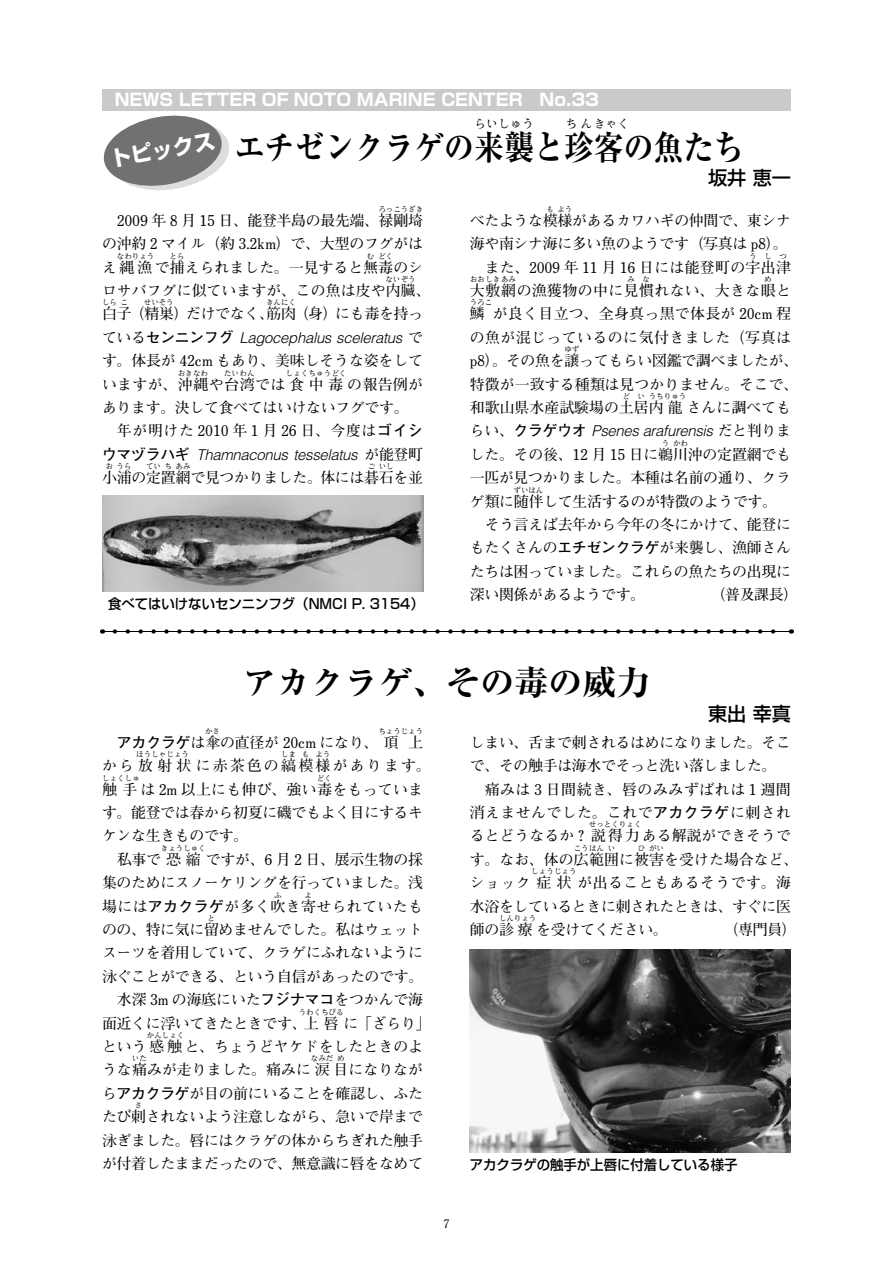
<style>
.page{position:relative;width:893px;height:1263px;background:#fff}
.page>*{position:absolute;margin:0;border:0;box-sizing:border-box;transform-origin:0 0}
.t1{font:700 expanded 34.05px "Ryumin Pro";color:#000;scale:.88 1}
.t2{font:700 expanded 34.05px "Ryumin Pro";color:#000}
.t3{font:700 21.3px "Shin Go Pro";color:#fff}
.t4{font:500 19.2px "Shin Go Pro";color:#000}
.t5{font:700 16.95px "Shin Go Pro";color:#fff}
.t6{font:700 14.85px/23.4px "Futo Min A101 Pro";letter-spacing:-.02em;color:#000}
.t7{font:700 14.85px/23.4px "Futo Min A101 Pro";letter-spacing:.005em;color:#000}
.t8{font:700 14.85px/23.4px "Futo Min A101 Pro";letter-spacing:.025em;color:#000}
.t9{font:italic 300 14.85px "Helvetica LT Std";letter-spacing:-.02em;color:#000}
.t10{font:700 14.85px/23.4px "Futo Min A101 Pro";color:#000}
.t11{font:700 14.85px "Futo Min A101 Pro";letter-spacing:.03em;color:#000}
.t12{font:700 14.85px "Futo Min A101 Pro";letter-spacing:.02em;color:#000}
.t13{font:700 14.85px/23.4px "Futo Min A101 Pro";letter-spacing:.145em;color:#000}
.t14{font:700 14.85px "Futo Min A101 Pro";letter-spacing:.04em;color:#000}
.t15{font:500 13.8px "Shin Go Pro";color:#000}
.t16{font:700 expanded 11.7px "Ryumin Pro";letter-spacing:.025em;color:#000}
.t17{font:700 11.7px "Futo Min A101 Pr 5";color:#000}
.t18{font:700 7.5px "Futo Min A101 Pro";color:#000}
.t19{font:700 7.5px "Futo Min A101 Pro";letter-spacing:.02em;color:#000}
.s1{font-family:"Futo Min A101 Pro";font-weight:700;font-style:normal}
.s2{font-family:"Futo Go B101 Pro";font-weight:700;font-style:normal}
.s3{font-family:"Futo Go B101 Pro"}
</style>
<div class="page">
<div style="left:102px;top:89px;width:689px;height:22px;background:#c9caca"></div>
<svg style="left:103px;top:115px;width:126px;height:76px"></svg>
<svg style="left:115px;top:629px;width:661px;height:5px"></svg>
<hr style="left:102px;top:631px;width:689px;height:1px;background:#000">
<img style="left:470px;top:949px;width:321px;height:203px">
<img style="left:102px;top:496px;width:321px;height:95px">
<p class="t5" style="left:115px;top:86px;width:486px">NEWS LETTER OF NOTO MARINE CENTER No.33</p>
<h1 class="t1" style="left:235px;top:120px;width:580px">エチゼンクラゲの来襲と珍客の魚たち</h1>
<p class="t16" style="left:474px;top:115px;width:61px">らいしゅう</p>
<p class="t16" style="left:566px;top:115px;width:65px">ちんきゃく</p>
<h2 class="t3" style="left:107px;top:142px;width:108px;rotate:-10deg">トピックス</h2>
<p class="t4" style="left:708px;top:162px;width:84px">坂井 恵一</p>
<p class="t18" style="left:378px;top:203px;width:46px">ろっこうざき</p>
<p class="t10" style="left:102px;top:230px;width:323px">の沖約 2 マイル（約 3.2km）で、大型のフグがはえ縄漁で捕えられました。一見すると無毒のシ</p>
<p class="t6" style="left:117px;top:207px;width:308px">2009 年 8 月 15 日、能登半島の最先端、禄剛埼</p>
<p class="t18" style="left:117px;top:250px;width:39px">なわりょう</p>
<p class="t18" style="left:170px;top:250px;width:16px">とら</p>
<p class="t18" style="left:367px;top:250px;width:9px">む</p>
<p class="t18" style="left:378px;top:250px;width:16px">どく</p>
<p class="t7" style="left:102px;top:277px;width:330px">ロサバフグに似ていますが、この魚は皮や内臓、</p>
<p class="t18" style="left:386px;top:273px;width:32px">ないぞう</p>
<p class="t18" style="left:144px;top:297px;width:31px">せいそう</p>
<p class="t18" style="left:266px;top:297px;width:31px">きんにく</p>
<p class="t18" style="left:102px;top:297px;width:16px">しら</p>
<p class="t18" style="left:121px;top:297px;width:9px">こ</p>
<p class="t6" style="left:294px;top:300px;width:131px">（身）にも毒を持っ</p>
<p class="t9" style="left:102px;top:328px;width:323px"><span class="s1">ている</span><span class="s2">センニンフグ</span> Lagocephalus sceleratus <span class="s1">で</span></p>
<p class="t8" style="left:102px;top:347px;width:323px">す。体長が 42cm もあり、美味しそうな姿をしていますが、沖縄や台湾では食中毒の報告例が</p>
<p class="t6" style="left:129px;top:300px;width:168px">（精巣）だけでなく、筋肉</p>
<p class="t6" style="left:102px;top:300px;width:31px">白子</p>
<p class="t18" style="left:178px;top:367px;width:32px">おきなわ</p>
<p class="t18" style="left:224px;top:367px;width:32px">たいわん</p>
<p class="t19" style="left:286px;top:367px;width:62px">しょくちゅうどく</p>
<p class="t6" style="left:117px;top:394px;width:308px;text-indent:-15px">あります。決して食べてはいけないフグです。年が明けた 2010 年 1 月 26 日、今度は<span class="s3">ゴイシ</span></p>
<p class="t9" style="left:102px;top:445px;width:323px"><span class="s2">ウマヅラハギ</span> Thamnaconus tesselatus <span class="s1">が能登町</span></p>
<p class="t6" style="left:102px;top:464px;width:323px">小浦の定置網で見つかりました。体には碁石を並</p>
<p class="t18" style="left:106px;top:460px;width:9px">お</p>
<p class="t18" style="left:117px;top:460px;width:16px">うら</p>
<p class="t18" style="left:146px;top:460px;width:16px">てい</p>
<p class="t18" style="left:165px;top:460px;width:9px">ち</p>
<p class="t18" style="left:176px;top:460px;width:16px">あみ</p>
<p class="t18" style="left:368px;top:460px;width:9px">ご</p>
<p class="t18" style="left:379px;top:460px;width:16px">いし</p>
<p class="t15" style="left:108px;top:592px;width:317px">食べてはいけないセンニンフグ（NMCI P. 3154）</p>
<p class="t18" style="left:546px;top:203px;width:9px">も</p>
<p class="t18" style="left:557px;top:203px;width:16px">よう</p>
<p class="t6" style="left:470px;top:230px;width:323px;text-align:right">海や南シナ海に多い魚のようです（写真は p8）。また、2009 年 11 月 16 日には能登町の宇出津</p>
<p class="t6" style="left:470px;top:207px;width:323px">べたような模様があるカワハギの仲間で、東シナ</p>
<p class="t18" style="left:749px;top:250px;width:9px">う</p>
<p class="t18" style="left:764px;top:250px;width:9px">し</p>
<p class="t18" style="left:780px;top:250px;width:9px">つ</p>
<p class="t11" style="left:470px;top:279px;width:323px">大敷網の漁獲物の中に見慣れない、大きな眼と</p>
<p class="t18" style="left:470px;top:273px;width:48px">おおしきあみ</p>
<p class="t18" style="left:627px;top:273px;width:9px">み</p>
<p class="t18" style="left:643px;top:273px;width:9px">な</p>
<p class="t18" style="left:764px;top:273px;width:9px">め</p>
<p class="t6" style="left:470px;top:300px;width:16px">鱗</p>
<p class="t18" style="left:470px;top:297px;width:24px">うろこ</p>
<p class="t8" style="left:470px;top:300px;width:330px;text-indent:23px">が良く目立つ、全身真っ黒で体長が 20cm 程の魚が混じっているのに気付きました（写真はp8）。その魚を譲ってもらい図鑑で調べましたが、</p>
<p class="t18" style="left:564px;top:344px;width:16px">ゆず</p>
<p class="t7" style="left:470px;top:370px;width:330px">特徴が一致する種類は見つかりません。そこで、和歌山県水産試験場の土居内龍さんに調べても</p>
<p class="t18" style="left:622px;top:390px;width:9px">ど</p>
<p class="t18" style="left:637px;top:390px;width:9px">い</p>
<p class="t18" style="left:649px;top:390px;width:39px">うちりゅう</p>
<p class="t9" style="left:470px;top:422px;width:323px"><span class="s1">らい、</span><span class="s2">クラゲウオ</span> Psenes arafurensis <span class="s1">だと判りま</span></p>
<p class="t6" style="left:470px;top:441px;width:322px">した。その後、12 月 15 日に鵜川沖の定置網でも</p>
<p class="t18" style="left:662px;top:437px;width:9px">う</p>
<p class="t18" style="left:673px;top:437px;width:16px">かわ</p>
<p class="t6" style="left:470px;top:464px;width:323px">一匹が見つかりました。本種は名前の通り、クラゲ類に随伴して生活するのが特徴のようです。</p>
<p class="t18" style="left:514px;top:484px;width:31px">ずいはん</p>
<p class="t6" style="left:470px;top:511px;width:323px;text-align:justify;text-indent:15px">そう言えば去年から今年の冬にかけて、能登にもたくさんの<span class="s3">エチゼンクラゲ</span>が来襲し、漁師さんたちは困っていました。これらの魚たちの出現に深い関係があるようです。</p>
<p class="t6" style="left:710px;top:581px;width:89px">（普及課長）</p>
<h1 class="t2" style="left:242px;top:656px;width:410px">アカクラゲ、その毒の威力</h1>
<p class="t4" style="left:708px;top:697px;width:84px">東出 幸真</p>
<p class="t18" style="left:205px;top:725px;width:16px">かさ</p>
<p class="t18" style="left:378px;top:725px;width:46px">ちょうじょう</p>
<p class="t13" style="left:102px;top:729px;width:330px;text-indent:306px">上から放射状に赤茶色の縞模様があります。</p>
<p class="t6" style="left:117px;top:729px;width:283px"><span class="s3">アカクラゲ</span>は傘の直径が 20cm になり、頂</p>
<p class="t18" style="left:136px;top:749px;width:54px">ほうしゃじょう</p>
<p class="t18" style="left:281px;top:749px;width:16px">しま</p>
<p class="t18" style="left:302px;top:749px;width:9px">も</p>
<p class="t18" style="left:315px;top:749px;width:16px">よう</p>
<p class="t12" style="left:102px;top:777px;width:323px">触手は 2m 以上にも伸び、強い毒をもっていま</p>
<p class="t18" style="left:102px;top:772px;width:39px">しょくしゅ</p>
<p class="t18" style="left:317px;top:772px;width:16px">どく</p>
<p class="t6" style="left:102px;top:799px;width:323px">す。能登では春から初夏に磯でもよく目にするキケンな生きものです。</p>
<p class="t6" style="left:117px;top:846px;width:308px">私事で恐縮ですが、6 月 2 日、展示生物の採</p>
<p class="t18" style="left:161px;top:842px;width:46px">きょうしゅく</p>
<p class="t6" style="left:102px;top:869px;width:323px">集のためにスノーケリングを行っていました。浅場には<span class="s3">アカクラゲ</span>が多く吹き寄せられていたも</p>
<p class="t18" style="left:274px;top:889px;width:9px">ふ</p>
<p class="t18" style="left:305px;top:889px;width:9px">よ</p>
<p class="t6" style="left:102px;top:916px;width:323px">のの、特に気に留めませんでした。私はウェット</p>
<p class="t18" style="left:208px;top:912px;width:9px">と</p>
<p class="t6" style="left:102px;top:939px;width:330px;text-align:center">スーツを着用していて、クラゲにふれないように泳ぐことができる、という自信があったのです。水深 3m の海底にいた<span class="s3">フジナマコ</span>をつかんで海<br>面近くに浮いてきたときです、上唇に「ざらり」</p>
<p class="t18" style="left:299px;top:1006px;width:46px">うわくちびる</p>
<p class="t7" style="left:102px;top:1033px;width:323px">という感触と、ちょうどヤケドをしたときのよ</p>
<p class="t18" style="left:147px;top:1029px;width:39px">かんしょく</p>
<p class="t7" style="left:102px;top:1056px;width:323px">うな痛みが走りました。痛みに涙目になりなが</p>
<p class="t18" style="left:132px;top:1053px;width:16px">いた</p>
<p class="t18" style="left:311px;top:1053px;width:24px">なみだ</p>
<p class="t18" style="left:337px;top:1053px;width:9px">め</p>
<p class="t6" style="left:102px;top:1080px;width:323px">ら<span class="s3">アカクラゲ</span>が目の前にいることを確認し、ふたたび刺されないよう注意しながら、急いで岸まで</p>
<p class="t18" style="left:135px;top:1099px;width:9px">さ</p>
<p class="t6" style="left:102px;top:1126px;width:323px">泳ぎました。唇にはクラゲの体からちぎれた触手が付着したままだったので、無意識に唇をなめて</p>
<p class="t6" style="left:470px;top:729px;width:323px">しまい、舌まで刺されるはめになりました。そこ</p>
<p class="t6" style="left:470px;top:752px;width:308px">で、その触手は海水でそっと洗い落しました。</p>
<p class="t14" style="left:485px;top:777px;width:308px">痛みは 3 日間続き、唇のみみずばれは 1 週間</p>
<p class="t11" style="left:470px;top:801px;width:323px">消えませんでした。これで<span class="s3">アカクラゲ</span>に刺され</p>
<p class="t10" style="left:470px;top:822px;width:323px">るとどうなるか？説得力ある解説ができそうで</p>
<p class="t18" style="left:589px;top:819px;width:54px">せっとくりょく</p>
<p class="t7" style="left:470px;top:846px;width:330px">す。なお、体の広範囲に被害を受けた場合など、</p>
<p class="t18" style="left:574px;top:842px;width:32px">こうはん</p>
<p class="t18" style="left:608px;top:842px;width:9px">い</p>
<p class="t18" style="left:638px;top:842px;width:9px">ひ</p>
<p class="t18" style="left:649px;top:842px;width:16px">がい</p>
<p class="t11" style="left:470px;top:871px;width:323px">ショック症状が出ることもあるそうです。海</p>
<p class="t18" style="left:531px;top:865px;width:47px">しょうじょう</p>
<p class="t6" style="left:470px;top:892px;width:323px">水浴をしているときに刺されたときは、すぐに医師の診療を受けてください。</p>
<p class="t18" style="left:499px;top:912px;width:39px">しんりょう</p>
<p class="t6" style="left:724px;top:916px;width:75px">（専門員）</p>
<p class="t17" style="left:443px;top:1214px;width:8px">7</p>
<p class="t15" style="left:470px;top:1153px;width:269px">アカクラゲの触手が上唇に付着している様子</p>
</div>
